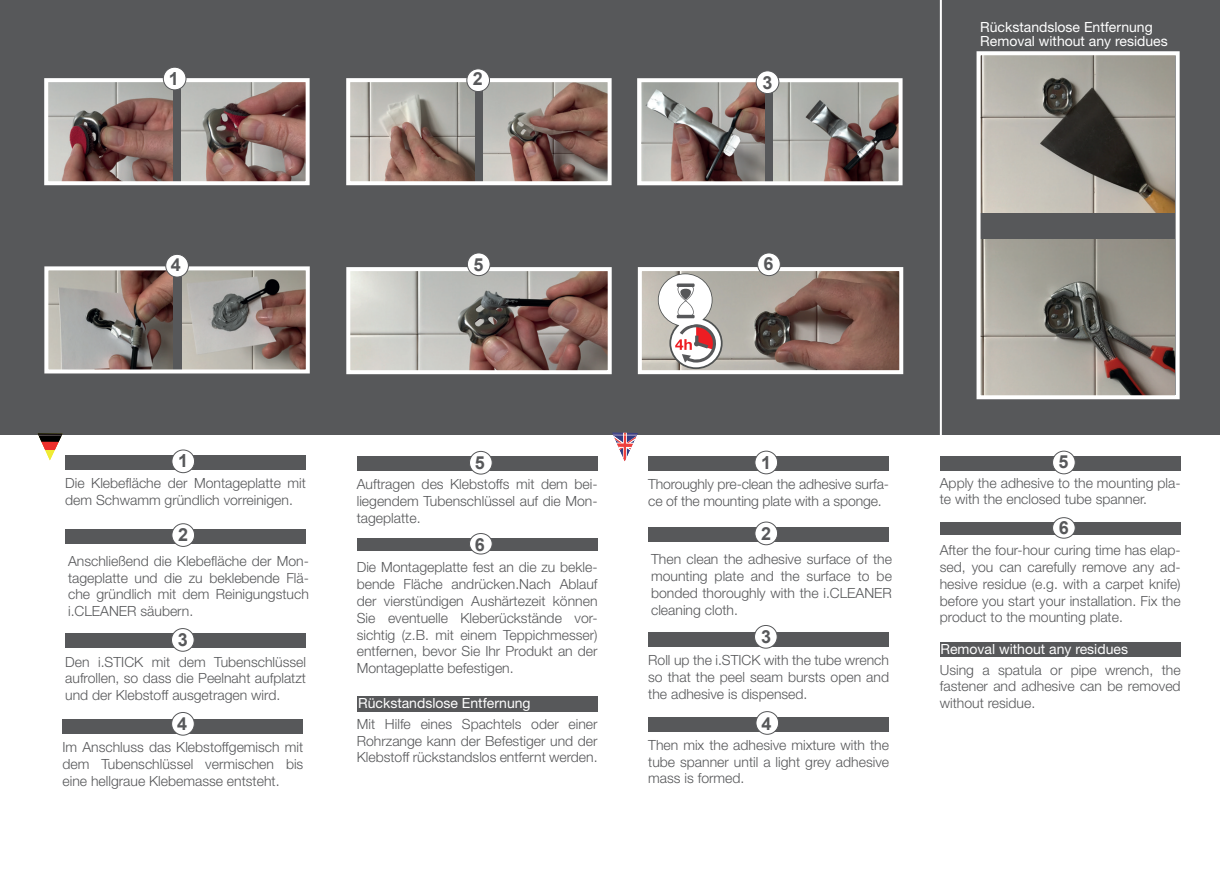
<style>
.page{position:relative;width:1225px;height:874px;background:#fff}
.page>*{position:absolute;margin:0;border:0;box-sizing:border-box;transform-origin:0 0}
.t1{font:700 18px "Arial";color:#57585a}
.t2{font:300 14px/16.8px "Helvetica Neue LT Std";color:#57585a;text-align:justify}
.t3{font:14px/14px "Helvetica Neue LT Std";color:#fff}
</style>
<div class="page">
<div style="left:0;top:0;width:1219px;height:434px;background:#57585a"></div>
<img style="left:49px;top:83px;width:123px;height:97px">
<img style="left:981px;top:56px;width:193px;height:156px">
<img style="left:981px;top:240px;width:193px;height:154px">
<img style="left:643px;top:272px;width:255px;height:97px">
<img style="left:181px;top:83px;width:124px;height:97px">
<img style="left:351px;top:83px;width:123px;height:97px">
<img style="left:483px;top:83px;width:123px;height:97px">
<img style="left:642px;top:83px;width:122px;height:97px">
<img style="left:773px;top:83px;width:124px;height:97px">
<img style="left:49px;top:271px;width:123px;height:97px">
<img style="left:351px;top:272px;width:256px;height:97px">
<svg style="left:45px;top:450px;width:10px;height:10px"></svg>
<img style="left:41px;top:441px;width:18px;height:9px">
<img style="left:38px;top:433px;width:24px;height:8px">
<svg style="left:612px;top:432px;width:26px;height:29px"></svg>
<div style="left:65px;top:455px;width:241px;height:14px;background:#57585a"></div>
<div style="left:357px;top:456px;width:240px;height:15px;background:#57585a"></div>
<div style="left:357px;top:537px;width:240px;height:13px;background:#57585a"></div>
<div style="left:65px;top:633px;width:241px;height:14px;background:#57585a"></div>
<div style="left:62px;top:719px;width:241px;height:14px;background:#57585a"></div>
<div style="left:172px;top:450px;width:23px;height:22px;background:#fff;border-radius:50%"></div>
<div style="left:171px;top:449px;width:24px;height:24px;border:1px solid #57585a;border-radius:50%"></div>
<div style="left:171px;top:628px;width:23px;height:23px;background:#fff;border-radius:50%"></div>
<div style="left:171px;top:627px;width:24px;height:24px;border:1px solid #57585a;border-radius:50%"></div>
<div style="left:172px;top:712px;width:22px;height:22px;background:#fff;border-radius:50%"></div>
<div style="left:171px;top:711px;width:24px;height:24px;border:1px solid #57585a;border-radius:50%"></div>
<div style="left:469px;top:451px;width:23px;height:23px;background:#fff;border-radius:50%"></div>
<div style="left:469px;top:450px;width:24px;height:24px;border:1px solid #57585a;border-radius:50%"></div>
<div style="left:469px;top:533px;width:23px;height:20px;background:#fff;border-radius:50%"></div>
<div style="left:469px;top:532px;width:24px;height:22px;border:1px solid #57585a;border-radius:50%"></div>
<div style="left:65px;top:529px;width:241px;height:14px;background:#57585a"></div>
<div style="left:172px;top:523px;width:23px;height:23px;background:#fff;border-radius:50%"></div>
<div style="left:171px;top:523px;width:24px;height:23px;border:1px solid #57585a;border-radius:50%"></div>
<div style="left:357px;top:695px;width:240px;height:15px;background:#57585a"></div>
<div style="left:648px;top:456px;width:241px;height:14px;background:#57585a"></div>
<div style="left:939px;top:456px;width:241px;height:14px;background:#57585a"></div>
<div style="left:939px;top:521px;width:241px;height:13px;background:#57585a"></div>
<div style="left:648px;top:631px;width:241px;height:15px;background:#57585a"></div>
<div style="left:648px;top:716px;width:241px;height:15px;background:#57585a"></div>
<div style="left:755px;top:451px;width:22px;height:22px;background:#fff;border-radius:50%"></div>
<div style="left:754px;top:450px;width:24px;height:24px;border:1px solid #57585a;border-radius:50%"></div>
<div style="left:754px;top:625px;width:23px;height:22px;background:#fff;border-radius:50%"></div>
<div style="left:754px;top:624px;width:23px;height:24px;border:1px solid #57585a;border-radius:50%"></div>
<div style="left:756px;top:711px;width:22px;height:23px;background:#fff;border-radius:50%"></div>
<div style="left:755px;top:710px;width:24px;height:24px;border:1px solid #57585a;border-radius:50%"></div>
<div style="left:1052px;top:451px;width:23px;height:22px;background:#fff;border-radius:50%"></div>
<div style="left:1052px;top:450px;width:23px;height:24px;border:1px solid #57585a;border-radius:50%"></div>
<div style="left:1052px;top:517px;width:23px;height:21px;background:#fff;border-radius:50%"></div>
<div style="left:1052px;top:517px;width:23px;height:21px;border:1px solid #57585a;border-radius:50%"></div>
<div style="left:648px;top:527px;width:241px;height:14px;background:#57585a"></div>
<div style="left:755px;top:522px;width:22px;height:22px;background:#fff;border-radius:50%"></div>
<div style="left:754px;top:521px;width:24px;height:24px;border:1px solid #57585a;border-radius:50%"></div>
<div style="left:939px;top:641px;width:241px;height:14px;background:#57585a"></div>
<div style="left:658px;top:274px;width:53px;height:51px;background:#fff;border-radius:50%"></div>
<svg style="left:668px;top:282px;width:55px;height:87px"></svg>
<div style="left:976px;top:51px;width:203px;height:348px;border:4px solid #fff"></div>
<div style="left:637px;top:78px;width:265px;height:107px;border:4px solid #fff"></div>
<div style="left:756px;top:71px;width:23px;height:22px;background:#fff;border-radius:50%"></div>
<div style="left:755px;top:70px;width:24px;height:24px;border:1px solid #57585a;border-radius:50%"></div>
<div style="left:346px;top:78px;width:265px;height:107px;border:4px solid #fff"></div>
<div style="left:44px;top:78px;width:266px;height:107px;border:4px solid #fff"></div>
<div style="left:163px;top:67px;width:23px;height:23px;background:#fff;border-radius:50%"></div>
<div style="left:163px;top:67px;width:23px;height:23px;border:1px solid #57585a;border-radius:50%"></div>
<div style="left:467px;top:69px;width:22px;height:22px;background:#fff;border-radius:50%"></div>
<div style="left:466px;top:68px;width:24px;height:24px;border:1px solid #57585a;border-radius:50%"></div>
<img style="left:182px;top:271px;width:123px;height:97px">
<div style="left:44px;top:266px;width:266px;height:107px;border:4px solid #fff"></div>
<div style="left:166px;top:254px;width:22px;height:23px;background:#fff;border-radius:50%"></div>
<div style="left:165px;top:254px;width:24px;height:23px;border:1px solid #57585a;border-radius:50%"></div>
<hr style="left:940px;top:0;width:2px;height:437px;background:#fff">
<div style="left:346px;top:267px;width:266px;height:107px;border:4px solid #fff"></div>
<div style="left:467px;top:253px;width:23px;height:22px;background:#fff;border-radius:50%"></div>
<div style="left:467px;top:252px;width:23px;height:24px;border:1px solid #57585a;border-radius:50%"></div>
<div style="left:638px;top:267px;width:265px;height:107px;border:4px solid #fff"></div>
<div style="left:757px;top:253px;width:23px;height:22px;background:#fff;border-radius:50%"></div>
<div style="left:757px;top:252px;width:24px;height:24px;border:1px solid #57585a;border-radius:50%"></div>
<p class="t1" style="left:169px;top:66px;width:12px">1</p>
<p class="t1" style="left:473px;top:66px;width:12px">2</p>
<p class="t1" style="left:762px;top:70px;width:12px">3</p>
<p class="t1" style="left:171px;top:252px;width:12px">4</p>
<p class="t1" style="left:473px;top:252px;width:12px">5</p>
<p class="t1" style="left:763px;top:251px;width:12px">6</p>
<p class="t1" style="left:178px;top:448px;width:12px">1</p>
<p class="t1" style="left:475px;top:449px;width:12px">5</p>
<p class="t1" style="left:761px;top:449px;width:12px">1</p>
<p class="t3" style="left:980px;top:20px;width:189px">Rückstandslose Entfernung<br>Removal without any residues</p>
<p class="t1" style="left:1058px;top:449px;width:12px">5</p>
<p class="t2" style="left:65px;top:474px;width:242px">Die Klebefläche der Montageplatte mit dem Schwamm gründlich vorreinigen.</p>
<p class="t1" style="left:178px;top:522px;width:12px">2</p>
<p class="t2" style="left:68px;top:551px;width:242px">Anschließend die Klebefläche der Mon&shy;tageplatte und die zu beklebende Flä&shy;che gründlich mit dem Reinigungstuch i.CLEANER säubern.</p>
<p class="t1" style="left:178px;top:627px;width:12px">3</p>
<p class="t2" style="left:65px;top:652px;width:242px">Den i.STICK mit dem Tubenschlüssel aufrollen, so dass die Peelnaht aufplatzt und der Klebstoff ausgetragen wird.</p>
<p class="t2" style="left:62px;top:738px;width:242px">Im Anschluss das Klebstoffgemisch mit dem Tubenschlüssel vermischen bis eine hellgraue Klebemasse entsteht.</p>
<p class="t1" style="left:177px;top:710px;width:12px">4</p>
<p class="t2" style="left:939px;top:473px;width:242px">Apply the adhesive to the mounting pla&shy;te with the enclosed tube spanner.</p>
<p class="t2" style="left:357px;top:475px;width:242px">Auftragen des Klebstoffs mit dem bei&shy;liegendem Tubenschlüssel auf die Mon&shy;tageplatte.</p>
<p class="t2" style="left:648px;top:475px;width:242px">Thoroughly pre-clean the adhesive surfa&shy;ce of the mounting plate with a sponge.</p>
<p class="t1" style="left:1058px;top:514px;width:12px">6</p>
<p class="t1" style="left:761px;top:520px;width:12px">2</p>
<p class="t1" style="left:475px;top:531px;width:12px">6</p>
<p class="t2" style="left:939px;top:541px;width:242px">After the four-hour curing time has elap&shy;sed, you can carefully remove any ad&shy;hesive residue (e.g. with a carpet knife) before you start your installation. Fix the product to the mounting plate.</p>
<p class="t2" style="left:651px;top:550px;width:242px">Then clean the adhesive surface of the mounting plate and the surface to be bonded thoroughly with the i.CLEANER cleaning cloth.</p>
<p class="t2" style="left:357px;top:558px;width:242px">Die Montageplatte fest an die zu bekle&shy;bende Fläche andrücken.Nach Ablauf der vierstündigen Aushärtezeit können Sie eventuelle Kleberückstände vor&shy;sichtig (z.B. mit einem Teppichmesser) entfernen, bevor Sie Ihr Produkt an der Montageplatte befestigen.</p>
<p class="t1" style="left:761px;top:624px;width:12px">3</p>
<p class="t3" style="left:940px;top:641px;width:189px">Removal without any residues</p>
<p class="t2" style="left:648px;top:651px;width:242px">Roll up the i.STICK with the tube wrench so that the peel seam bursts open and the adhesive is dispensed.</p>
<p class="t2" style="left:648px;top:735px;width:242px">Then mix the adhesive mixture with the tube spanner until a light grey adhesive mass is formed.</p>
<p class="t2" style="left:939px;top:660px;width:242px">Using a spatula or pipe wrench, the fastener and adhesive can be removed</p>
<p class="t3" style="left:358px;top:695px;width:174px">Rückstandslose Entfernung</p>
<p class="t2" style="left:939px;top:694px;width:97px">without residue.</p>
<p class="t1" style="left:761px;top:710px;width:12px">4</p>
<p class="t2" style="left:357px;top:714px;width:242px">Mit Hilfe eines Spachtels oder einer Rohrzange kann der Befestiger und der Klebstoff rückstandslos entfernt werden.</p>
</div>
